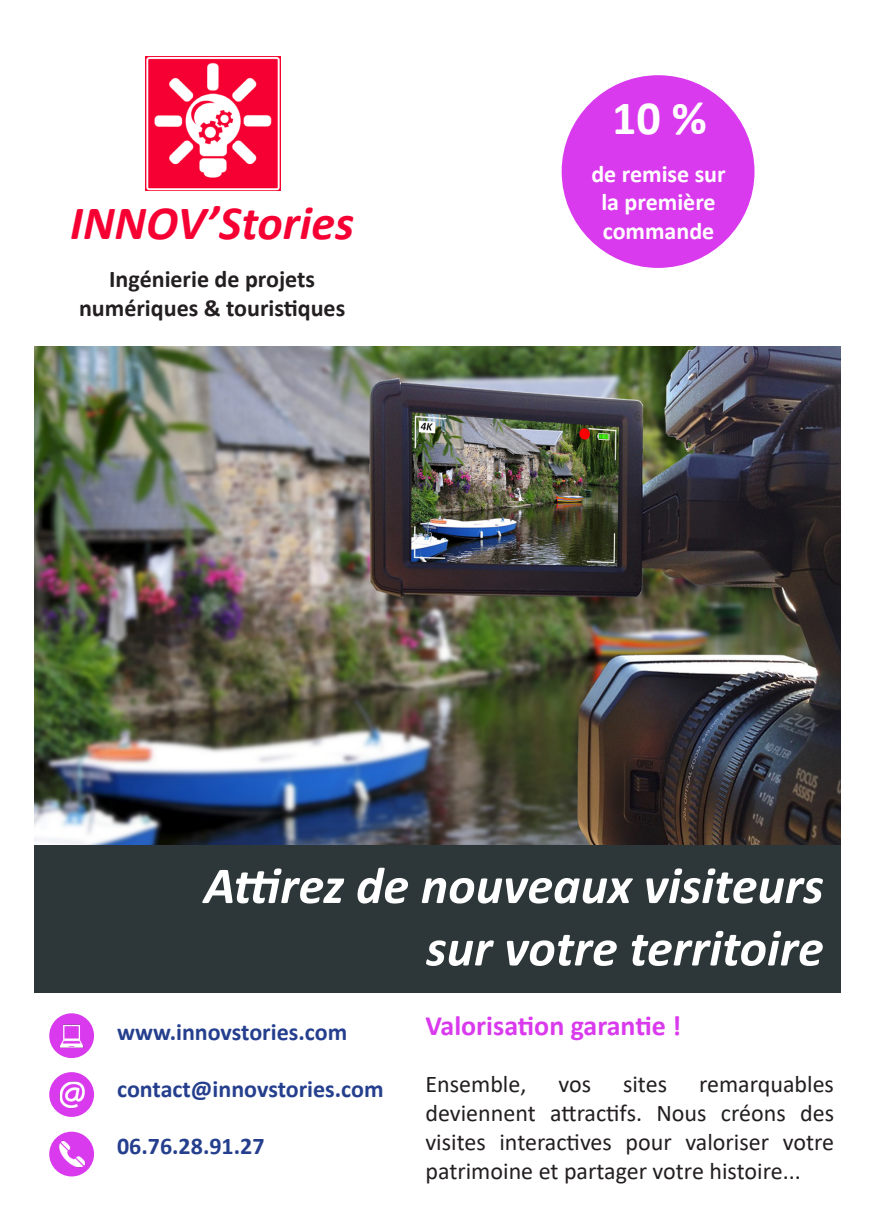
<style>
.page{position:relative;width:874px;height:1225px;background:#fff}
.page>*{position:absolute;margin:0;border:0;box-sizing:border-box;transform-origin:0 0}
.t1{font:italic 700 52px "Calibri";color:#fff}
.t2{font:italic 700 48px "Calibri";color:#f60033}
.t3{font:700 48px "Calibri";color:#fff}
.t4{font:700 28px "Calibri";color:#da3aed}
.t5{font:24px/28.8px "Calibri";color:#231f20;text-align:justify}
.t6{font:700 24px "Calibri";color:#253f8e}
.t7{font:700 24px "Calibri";color:#231f20}
.t8{font:700 24px "Calibri";color:#fff}
</style>
<div class="page">
<img style="left:34px;top:347px;width:805px;height:497px">
<div style="left:561px;top:75px;width:193px;height:193px;background:#da3aed;border-radius:50%"></div>
<img style="left:146px;top:56px;width:134px;height:134px">
<img style="left:49px;top:1072px;width:45px;height:45px;border-radius:22px">
<img style="left:49px;top:1131px;width:45px;height:45px;border-radius:22px">
<img style="left:49px;top:1013px;width:45px;height:45px;border-radius:22px">
<div style="left:34px;top:844px;width:805px;height:148px;background:#2d3739"></div>
<p class="t2" style="left:70px;top:189px;width:285px">INNOV’Stories</p>
<p class="t7" style="left:109px;top:262px;width:207px">Ingénierie de projets</p>
<p class="t7" style="left:79px;top:291px;width:268px">numériques &amp; touristiques</p>
<p class="t3" style="left:612px;top:84px;width:96px">10 %</p>
<p class="t8" style="left:591px;top:157px;width:136px">de remise sur</p>
<p class="t8" style="left:601px;top:185px;width:116px">la première</p>
<p class="t8" style="left:602px;top:214px;width:113px">commande</p>
<p class="t1" style="left:204px;top:849px;width:621px">Attirez de nouveaux visiteurs</p>
<p class="t1" style="left:426px;top:911px;width:399px">sur votre territoire</p>
<p class="t6" style="left:117px;top:1015px;width:231px">www.innovstories.com</p>
<p class="t6" style="left:117px;top:1072px;width:268px">contact@innovstories.com</p>
<p class="t6" style="left:117px;top:1128px;width:149px">06.76.28.91.27</p>
<p class="t4" style="left:425px;top:1005px;width:257px">Valorisation garantie !</p>
<p class="t5" style="left:425px;top:1069px;width:102px">Ensemble,</p>
<p class="t5" style="left:558px;top:1069px;width:34px">vos</p>
<p class="t5" style="left:622px;top:1069px;width:46px">sites</p>
<p class="t5" style="left:425px;top:1069px;width:410px;text-indent:273px">remarquables deviennent attractifs. Nous créons des visites interactives pour valoriser votre patrimoine et partager votre histoire...</p>
</div>
